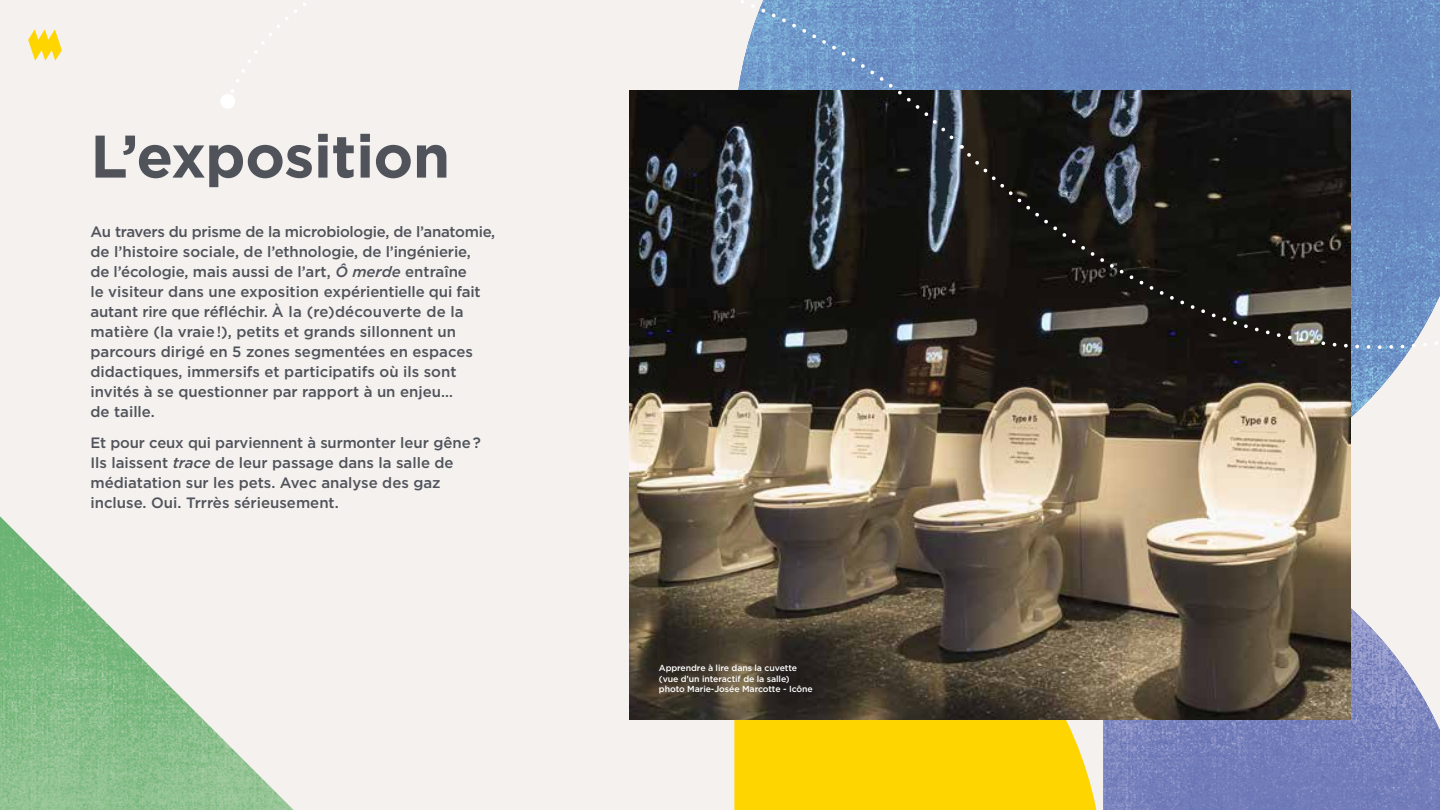
<style>
.page{position:relative;width:1440px;height:810px;background:#f4f1ef}
.page>*{position:absolute;margin:0;border:0;box-sizing:border-box;transform-origin:0 0}
.t1{font:700 60px "Gotham";letter-spacing:-.01em;color:#50535a}
.t2{font:500 15px/20px "Gotham";color:#50535a}
.t3{font:500 8.75px/10px "Gotham";letter-spacing:-.01em;color:#fff}
.s1{font-style:italic}
</style>
<div class="page">
<img style="left:0;top:516px;width:293px;height:294px">
<img style="left:962px;top:0;width:478px;height:513px">
<img style="left:1103px;top:513px;width:337px;height:297px">
<div style="left:734px;top:720px;width:363px;height:90px;background:#ffd500"></div>
<img style="left:629px;top:90px;width:721px;height:630px">
<svg style="left:231px;top:0;width:731px;height:148px"></svg>
<svg style="left:964px;top:150px;width:476px;height:304px;background:#49494a"></svg>
<div style="left:220px;top:94px;width:15px;height:15px;background:#fff;border-radius:50%"></div>
<svg style="left:28px;top:29px;width:34px;height:32px"></svg>
<h1 class="t1" style="left:90px;top:117px;width:361px">L’exposition</h1>
<p class="t2" style="left:90px;top:221px;width:406px">Au travers du prisme de la microbiologie, de l’anatomie, de l’histoire sociale, de l’ethnologie, de l’ingénierie,<br>de l’écologie, mais aussi de l’art, <span class="s1">Ô merde</span> entraîne<br>le visiteur dans une exposition expérientielle qui fait autant rire que réfléchir. À la (re)découverte de la matière (la vraie !), petits et grands sillonnent un parcours dirigé en 5 zones segmentées en espaces didactiques, immersifs et participatifs où ils sont invités à se questionner par rapport à un enjeu…<br>de taille.</p>
<p class="t2" style="left:90px;top:433px;width:392px">Et pour ceux qui parviennent à surmonter leur gêne ?<br>Ils laissent <span class="s1">trace</span> de leur passage dans la salle de médiatation sur les pets. Avec analyse des gaz incluse. Oui. Trrrès sérieusement.</p>
<p class="t3" style="left:659px;top:663px;width:155px">Apprendre à lire dans la cuvette (vue d’un interactif de la salle) photo Marie-Josée Marcotte - Icône</p>
</div>
